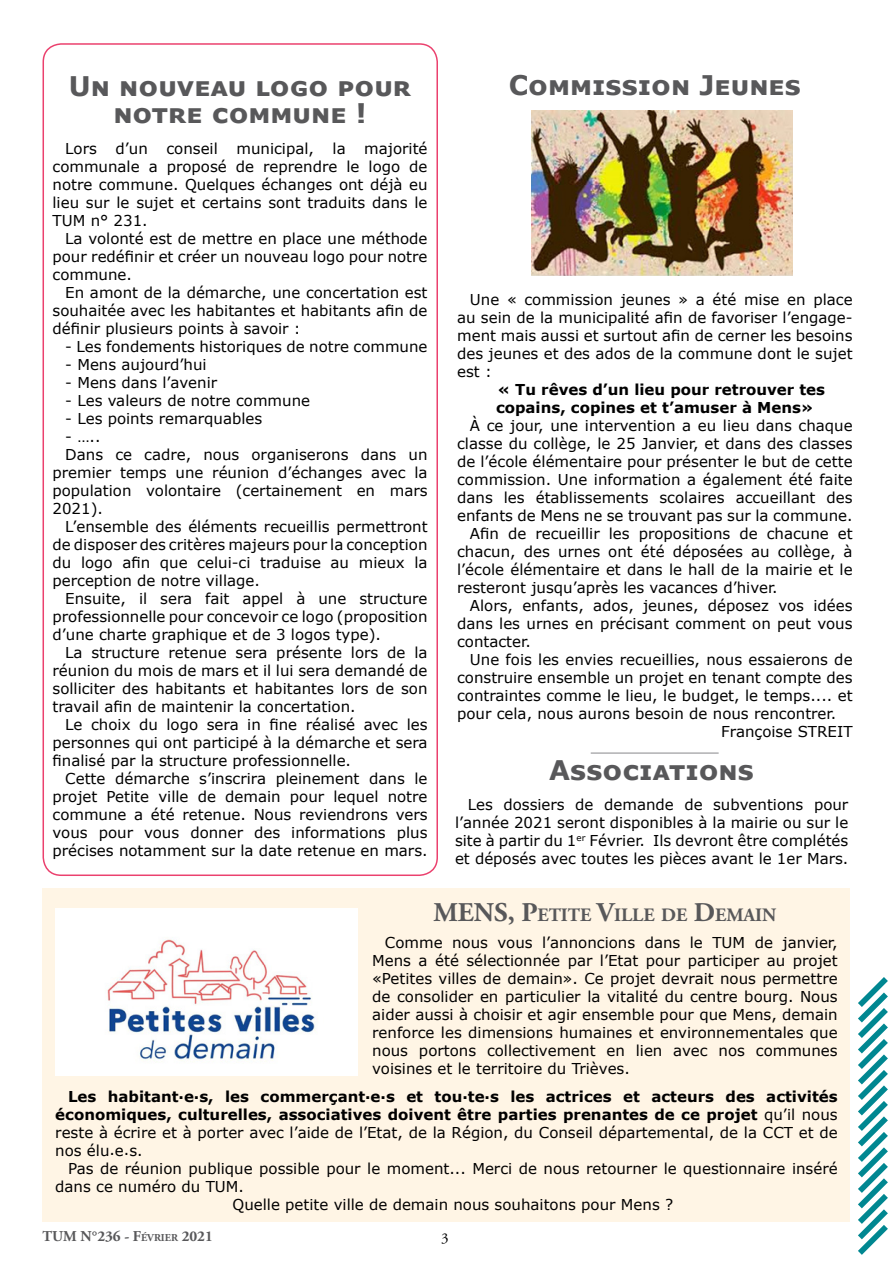
<style>
.page{position:relative;width:893px;height:1263px;background:#fff}
.page>*{position:absolute;margin:0;border:0;box-sizing:border-box;transform-origin:0 0}
.t1{font:700 27px/27px "Verdana";color:#58585a;text-align:center}
.t2{font:700 18.9px "Adobe Garamond Pro";color:#58585a}
.t3{font:15px/18px "Verdana";color:#000;text-align:justify}
.t4{font:700 15px/18px "Verdana";color:#000;text-align:justify}
.t5{font:700 15px "Adobe Garamond Pro";color:#58585a}
.t6{font:15px "Adobe Garamond Pro";color:#000}
.s1{font-size:27px}
.s2{font-weight:400}
.s3{font-size:10.5px}
</style>
<div class="page">
<div style="left:43px;top:889px;width:807px;height:333px;background:#fff5e5"></div>
<div style="left:43px;top:43px;width:395px;height:833px;border:2px solid #eb416e;border-radius:18px"></div>
<svg style="left:858px;top:977px;width:30px;height:278px"></svg>
<img style="left:55px;top:908px;width:302px;height:168px">
<img style="left:532px;top:111px;width:261px;height:165px">
<hr style="left:591px;top:753px;width:128px;height:1px;background:#87888a">
<h1 class="t1" style="left:69px;top:73px;width:339px">Un nouveau logo pour notre commune !</h1>
<p class="t3" style="left:53px;top:140px;width:377px;text-indent:13px">Lors d’un conseil municipal, la majorité communale a proposé de reprendre le logo de notre commune. Quelques échanges ont déjà eu lieu sur le sujet et certains sont traduits dans le TUM n° 231.</p>
<p class="t3" style="left:53px;top:230px;width:377px;text-indent:13px">La volonté est de mettre en place une méthode pour redéfinir et créer un nouveau logo pour notre commune.</p>
<p class="t3" style="left:53px;top:284px;width:377px;text-indent:13px">En amont de la démarche, une concertation est souhaitée avec les habitantes et habitants afin de définir plusieurs points à savoir :</p>
<p class="t3" style="left:65px;top:338px;width:364px">- Les fondements historiques de notre commune</p>
<p class="t3" style="left:65px;top:356px;width:143px">- Mens aujourd’hui</p>
<p class="t3" style="left:65px;top:374px;width:153px">- Mens dans l’avenir</p>
<p class="t3" style="left:65px;top:392px;width:246px">- Les valeurs de notre commune</p>
<p class="t3" style="left:65px;top:410px;width:198px">- Les points remarquables</p>
<p class="t3" style="left:65px;top:428px;width:37px">- …..</p>
<p class="t3" style="left:65px;top:446px;width:364px">Dans ce cadre, nous organiserons dans un</p>
<p class="t3" style="left:53px;top:464px;width:377px">premier temps une réunion d’échanges avec la</p>
<p class="t3" style="left:53px;top:482px;width:377px">population volontaire (certainement en mars</p>
<p class="t3" style="left:53px;top:500px;width:52px">2021).</p>
<p class="t3" style="left:65px;top:518px;width:364px">L’ensemble des éléments recueillis permettront</p>
<p class="t3" style="left:53px;top:536px;width:377px">de disposer des critères majeurs pour la conception</p>
<p class="t3" style="left:53px;top:554px;width:376px">du logo afin que celui-ci traduise au mieux la</p>
<p class="t3" style="left:53px;top:572px;width:209px">perception de notre village.</p>
<p class="t3" style="left:65px;top:590px;width:364px">Ensuite, il sera fait appel à une structure</p>
<p class="t3" style="left:53px;top:608px;width:376px">professionnelle pour concevoir ce logo (proposition</p>
<p class="t3" style="left:53px;top:626px;width:330px">d’une charte graphique et de 3 logos type).</p>
<p class="t3" style="left:65px;top:644px;width:364px">La structure retenue sera présente lors de la</p>
<p class="t3" style="left:53px;top:662px;width:377px">réunion du mois de mars et il lui sera demandé de</p>
<p class="t3" style="left:53px;top:680px;width:377px">solliciter des habitants et habitantes lors de son</p>
<p class="t3" style="left:53px;top:698px;width:305px">travail afin de maintenir la concertation.</p>
<p class="t3" style="left:65px;top:716px;width:364px">Le choix du logo sera in fine réalisé avec les</p>
<p class="t3" style="left:53px;top:734px;width:377px">personnes qui ont participé à la démarche et sera</p>
<p class="t3" style="left:53px;top:752px;width:300px">finalisé par la structure professionnelle.</p>
<p class="t3" style="left:65px;top:770px;width:364px">Cette démarche s’inscrira pleinement dans le</p>
<p class="t3" style="left:53px;top:788px;width:377px">projet Petite ville de demain pour lequel notre</p>
<p class="t3" style="left:53px;top:806px;width:377px">commune a été retenue. Nous reviendrons vers</p>
<p class="t3" style="left:53px;top:824px;width:376px">vous pour vous donner des informations plus</p>
<p class="t3" style="left:53px;top:842px;width:377px">précises notamment sur la date retenue en mars.</p>
<h1 class="t1" style="left:509px;top:71px;width:294px">Commission Jeunes</h1>
<p class="t3" style="left:457px;top:291px;width:397px;text-indent:13px">Une « commission jeunes » a été mise en place au sein de la municipalité afin de favoriser l’engage&shy;ment mais aussi et surtout afin de cerner les besoins des jeunes et des ados de la commune dont le sujet est :</p>
<p class="t4" style="left:496px;top:381px;width:331px">« Tu rêves d’un lieu pour retrouver tes copains, copines et t’amuser à Mens»</p>
<p class="t3" style="left:470px;top:417px;width:384px">à ce jour, une intervention a eu lieu dans chaque</p>
<p class="t3" style="left:457px;top:435px;width:397px">classe du collège, le 25 Janvier, et dans des classes</p>
<p class="t3" style="left:457px;top:453px;width:397px">de l’école élémentaire pour présenter le but de cette</p>
<p class="t3" style="left:457px;top:471px;width:397px">commission. Une information a également été faite</p>
<p class="t3" style="left:457px;top:489px;width:397px">dans les établissements scolaires accueillant des</p>
<p class="t3" style="left:457px;top:507px;width:397px">enfants de Mens ne se trouvant pas sur la commune.</p>
<p class="t3" style="left:470px;top:525px;width:384px">Afin de recueillir les propositions de chacune et</p>
<p class="t3" style="left:457px;top:543px;width:397px">chacun, des urnes ont été déposées au collège, à</p>
<p class="t3" style="left:457px;top:561px;width:397px">l’école élémentaire et dans le hall de la mairie et le</p>
<p class="t3" style="left:457px;top:579px;width:322px">resteront jusqu’après les vacances d’hiver.</p>
<p class="t3" style="left:470px;top:597px;width:384px">Alors, enfants, ados, jeunes, déposez vos idées</p>
<p class="t3" style="left:457px;top:615px;width:397px">dans les urnes en précisant comment on peut vous</p>
<p class="t3" style="left:457px;top:633px;width:75px">contacter.</p>
<p class="t3" style="left:470px;top:651px;width:384px">Une fois les envies recueillies, nous essaierons de</p>
<p class="t3" style="left:457px;top:669px;width:397px">construire ensemble un projet en tenant compte des</p>
<p class="t3" style="left:457px;top:687px;width:397px">contraintes comme le lieu, le budget, le temps.... et</p>
<p class="t3" style="left:457px;top:705px;width:381px">pour cela, nous aurons besoin de nous rencontrer.</p>
<p class="t3" style="left:721px;top:723px;width:133px">Françoise STREIT</p>
<h1 class="t1" style="left:549px;top:756px;width:206px">Associations</h1>
<p class="t3" style="left:455px;top:796px;width:395px;text-indent:13px">Les dossiers de demande de subventions pour l’année 2021 seront disponibles à la mairie ou sur le site à partir du 1<sup>er</sup> Février. Ils devront être complétés et déposés avec toutes les pièces avant le 1er Mars.</p>
<p class="t2" style="left:433px;top:904px;width:344px"><span class="s1">MENS, P</span>ETITE <span class="s1">V</span>ILLE DE <span class="s1">D</span>EMAIN</p>
<p class="t3" style="left:372px;top:933px;width:467px;text-indent:13px">Comme nous vous l’annoncions dans le TUM de janvier, Mens a été sélectionnée par l’Etat pour participer au projet «Petites villes de demain». Ce projet devrait nous permettre de consolider en particulier la vitalité du centre bourg. Nous aider aussi à choisir et agir ensemble pour que Mens, demain renforce les dimensions humaines et environnementales que nous portons collectivement en lien avec nos communes voisines et le territoire du Trièves.</p>
<p class="t4" style="left:55px;top:1088px;width:784px;text-indent:13px">Les habitant.e.s, les commerçant.e.s et tou.te.s les actrices et acteurs des activités économiques, culturelles, associatives doivent être parties prenantes de ce projet <span class="s2">qu’il nous reste à écrire et à porter avec l’aide de l’Etat, de la Région, du Conseil départemental, de la CCT et de nos élu.e.s.</span></p>
<p class="t3" style="left:68px;top:1160px;width:771px">Pas de réunion publique possible pour le moment... Merci de nous retourner le questionnaire inséré</p>
<p class="t3" style="left:55px;top:1178px;width:190px">dans ce numéro du TUM.</p>
<p class="t3" style="left:233px;top:1196px;width:442px">Quelle petite ville de demain nous souhaitons pour Mens ?</p>
<p class="t5" style="left:43px;top:1227px;width:172px">TUM N°236 - F<span class="s3">ÉVRIER</span> 2021</p>
<p class="t6" style="left:441px;top:1229px;width:9px">3</p>
</div>
